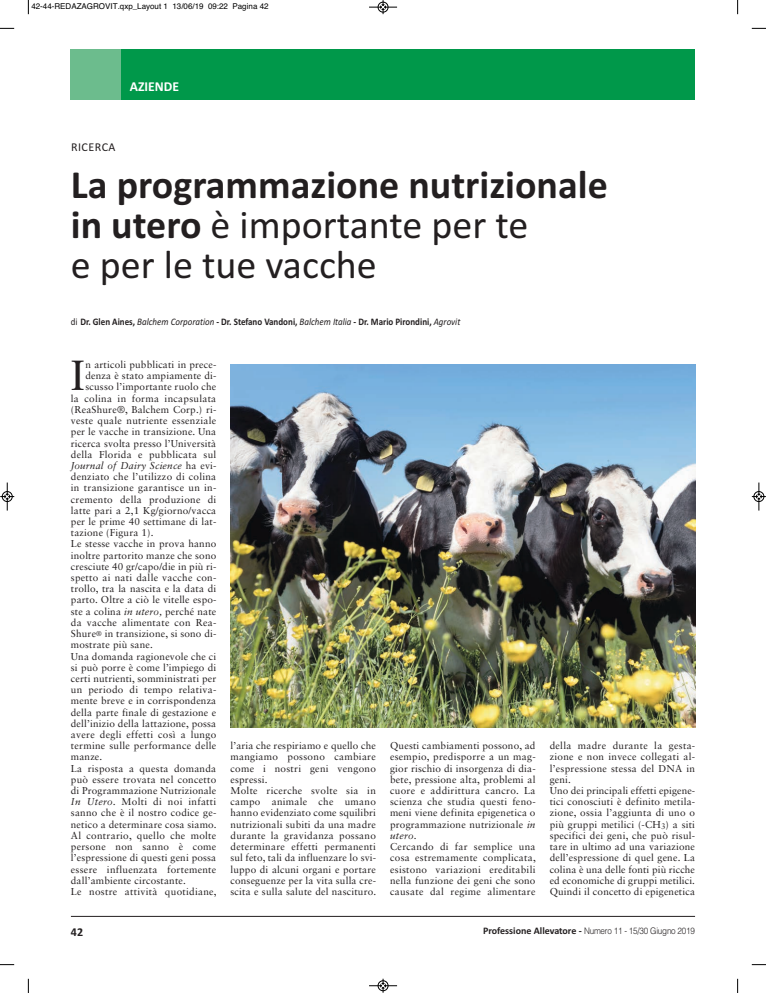
<style>
.page{position:relative;width:766px;height:993px;background:#fff}
.page>*{position:absolute;margin:0;border:0;box-sizing:border-box;transform-origin:0 0}
.t1{font:42.1px "Sabon LT Std";color:#231f20}
.t2{font:700 40px/40px "Calibri";color:#231f20}
.t3{font:700 13.6px "Calibri";color:#fff}
.t4{font:12px "Calibri";letter-spacing:.04em;color:#231f20}
.t5{font:700 12px "Calibri";color:#231f20}
.t6{font:10px/11.2px "Sabon LT Std";letter-spacing:.02em;color:#231f20}
.t7{font:700 10px "Calibri";color:#231f20;scale:.9 1}
.t8{font:italic 10px "Sabon LT Std";letter-spacing:.015em;color:#231f20}
.t9{font:300 9px "Helvetica";letter-spacing:-.025em;color:#231f20;scale:.9 1}
.t10{font:8px "Helvetica";color:#000}
.s1{font-weight:400}
.s2{font-weight:400;font-style:italic}
.s3{font-style:normal}
.s4{font-style:italic}
.s5{font-size:7px}
.s6{font-family:"Calibri";font-weight:700;font-size:10px}
</style>
<div class="page">
<hr style="left:71px;top:915px;width:623px;height:1px;background:#231f20">
<div style="left:71px;top:49px;width:623px;height:50px;background:#00984a"></div>
<div style="left:71px;top:49px;width:50px;height:50px;background:#6cbc8d"></div>
<img style="left:230px;top:364px;width:464px;height:363px">
<svg style="left:28px;top:0;width:1px;height:14px"></svg>
<svg style="left:0;top:28px;width:14px;height:1px"></svg>
<svg style="left:737px;top:0;width:1px;height:14px"></svg>
<svg style="left:751px;top:28px;width:14px;height:1px"></svg>
<svg style="left:28px;top:978px;width:1px;height:14px"></svg>
<svg style="left:0;top:964px;width:14px;height:1px"></svg>
<svg style="left:737px;top:978px;width:1px;height:14px"></svg>
<svg style="left:751px;top:964px;width:14px;height:1px"></svg>
<svg style="left:369px;top:0;width:28px;height:14px"></svg>
<svg style="left:369px;top:978px;width:28px;height:14px"></svg>
<svg style="left:0;top:482px;width:14px;height:28px"></svg>
<svg style="left:751px;top:482px;width:14px;height:28px"></svg>
<p class="t10" style="left:31px;top:2px;width:239px">42-44-REDAZAGROVIT.qxp_Layout 1 13/06/19 09:22 Pagina 42</p>
<h3 class="t3" style="left:130px;top:78px;width:51px">AZIENDE</h3>
<p class="t4" style="left:71px;top:140px;width:46px">RICERCA</p>
<h2 class="t2" style="left:71px;top:164px;width:538px">La programmazione nutrizionale in utero <span class="s1">è importante per te<br>e per le tue vacche</span></h2>
<p class="t7" style="left:71px;top:316px;width:434px"><span class="s1">di</span> Dr. Glen Aines, <span class="s2">Balchem Corporation</span> - Dr. Stefano Vandoni, <span class="s2">Balchem Italia</span> - Dr. Mario Pirondini, <span class="s2">Agrovit</span></p>
<h1 class="t1" style="left:71px;top:358px;width:15px">I</h1>
<p class="t6" style="left:85px;top:359px;width:132px">n articoli pubblicati in prece-</p>
<p class="t6" style="left:85px;top:371px;width:132px">denza è stato ampiamente di-</p>
<p class="t6" style="left:85px;top:382px;width:132px">scusso l’importante ruolo che</p>
<p class="t6" style="left:71px;top:393px;width:147px">la colina in forma incapsulata</p>
<p class="t6" style="left:71px;top:404px;width:147px">(ReaShure®, Balchem Corp.) ri-</p>
<p class="t6" style="left:71px;top:415px;width:147px">veste quale nutriente essenziale</p>
<p class="t6" style="left:71px;top:427px;width:147px">per le vacche in transizione. Una</p>
<p class="t6" style="left:71px;top:438px;width:147px">ricerca svolta presso l’Università</p>
<p class="t6" style="left:71px;top:449px;width:147px">della Florida e pubblicata sul</p>
<p class="t8" style="left:71px;top:461px;width:147px">Journal of Dairy Science <span class="s3">ha evi-</span></p>
<p class="t6" style="left:71px;top:471px;width:147px">denziato che l’utilizzo di colina</p>
<p class="t6" style="left:71px;top:483px;width:147px">in transizione garantisce un in-</p>
<p class="t6" style="left:71px;top:494px;width:147px">cremento della produzione di</p>
<p class="t6" style="left:71px;top:505px;width:147px">latte pari a 2,1 Kg/giorno/vacca</p>
<p class="t6" style="left:71px;top:516px;width:147px">per le prime 40 settimane di lat-</p>
<p class="t6" style="left:71px;top:527px;width:84px">tazione (Figura 1).</p>
<p class="t6" style="left:71px;top:539px;width:147px">Le stesse vacche in prova hanno</p>
<p class="t6" style="left:71px;top:550px;width:147px">inoltre partorito manze che sono</p>
<p class="t6" style="left:71px;top:561px;width:147px">cresciute 40 gr/capo/die in più ri-</p>
<p class="t6" style="left:71px;top:572px;width:147px">spetto ai nati dalle vacche con-</p>
<p class="t6" style="left:71px;top:583px;width:147px">trollo, tra la nascita e la data di</p>
<p class="t6" style="left:71px;top:595px;width:147px">parto. Oltre a ciò le vitelle espo-</p>
<p class="t6" style="left:71px;top:606px;width:147px">ste a colina <span class="s4">in utero,</span> perché nate</p>
<p class="t6" style="left:71px;top:617px;width:147px">da vacche alimentate con Rea-</p>
<p class="t6" style="left:71px;top:628px;width:147px">Shure<span class="s5">®</span> in transizione, si sono di-</p>
<p class="t6" style="left:71px;top:639px;width:83px">mostrate più sane.</p>
<p class="t6" style="left:71px;top:651px;width:147px">Una domanda ragionevole che ci</p>
<p class="t6" style="left:71px;top:662px;width:147px">si può porre è come l’impiego di</p>
<p class="t6" style="left:71px;top:673px;width:147px">certi nutrienti, somministrati per</p>
<p class="t6" style="left:71px;top:684px;width:147px">un periodo di tempo relativa-</p>
<p class="t6" style="left:71px;top:695px;width:147px">mente breve e in corrispondenza</p>
<p class="t6" style="left:71px;top:707px;width:147px">della parte finale di gestazione e</p>
<p class="t6" style="left:71px;top:718px;width:147px">dell’inizio della lattazione, possa</p>
<p class="t6" style="left:71px;top:729px;width:147px">avere degli effetti così a lungo</p>
<p class="t6" style="left:71px;top:740px;width:147px">termine sulle performance delle</p>
<p class="t6" style="left:71px;top:751px;width:33px">manze.</p>
<p class="t6" style="left:71px;top:763px;width:147px">La risposta a questa domanda</p>
<p class="t6" style="left:71px;top:774px;width:147px">può essere trovata nel concetto</p>
<p class="t6" style="left:71px;top:785px;width:147px">di Programmazione Nutrizionale</p>
<p class="t6" style="left:71px;top:796px;width:147px"><span class="s4">In Utero.</span> Molti di noi infatti</p>
<p class="t6" style="left:71px;top:807px;width:147px">sanno che è il nostro codice ge-</p>
<p class="t6" style="left:71px;top:819px;width:147px">netico a determinare cosa siamo.</p>
<p class="t6" style="left:71px;top:830px;width:147px">Al contrario, quello che molte</p>
<p class="t6" style="left:71px;top:841px;width:147px">persone non sanno è come</p>
<p class="t6" style="left:71px;top:852px;width:147px">l’espressione di questi geni possa</p>
<p class="t6" style="left:71px;top:863px;width:147px">essere influenzata fortemente</p>
<p class="t6" style="left:71px;top:875px;width:116px">dall’ambiente circostante.</p>
<p class="t6" style="left:71px;top:886px;width:147px">Le nostre attività quotidiane,</p>
<p class="t6" style="left:230px;top:740px;width:147px">l’aria che respiriamo e quello che mangiamo possono cambiare come i nostri geni vengono espressi.<br>Molte ricerche svolte sia in campo animale che umano hanno evidenziato come squilibri nutrizionali subiti da una madre durante la gravidanza possano determinare effetti permanenti sul feto, tali da influenzare lo svi&shy;luppo di alcuni organi e portare conseguenze per la vita sulla cre&shy;scita e sulla salute del nascituro.</p>
<p class="t6" style="left:390px;top:740px;width:147px">Questi cambiamenti possono, ad esempio, predisporre a un mag&shy;gior rischio di insorgenza di dia&shy;bete, pressione alta, problemi al cuore e addirittura cancro. La scienza che studia questi feno&shy;meni viene definita epigenetica o programmazione nutrizionale <span class="s4">in utero</span>.<br>Cercando di far semplice una cosa estremamente complicata, esistono variazioni ereditabili nella funzione dei geni che sono causate dal regime alimentare</p>
<p class="t6" style="left:549px;top:740px;width:147px">della madre durante la gesta&shy;zione e non invece collegati al&shy;l’espressione stessa del DNA in geni.<br>Uno dei principali effetti epigene&shy;tici conosciuti è definito metila&shy;zione, ossia l’aggiunta di uno o più gruppi metilici (-CH<sub>3</sub>) a siti specifici dei geni, che può risul&shy;tare in ultimo ad una variazione dell’espressione di quel gene. La colina è una delle fonti più ricche ed economiche di gruppi metilici.<br>Quindi il concetto di epigenetica</p>
<p class="t5" style="left:71px;top:924px;width:14px">42</p>
<p class="t9" style="left:483px;top:922px;width:237px"><span class="s6">Professione Allevatore -</span> Numero 11 - 15/30 Giugno 2019</p>
</div>
